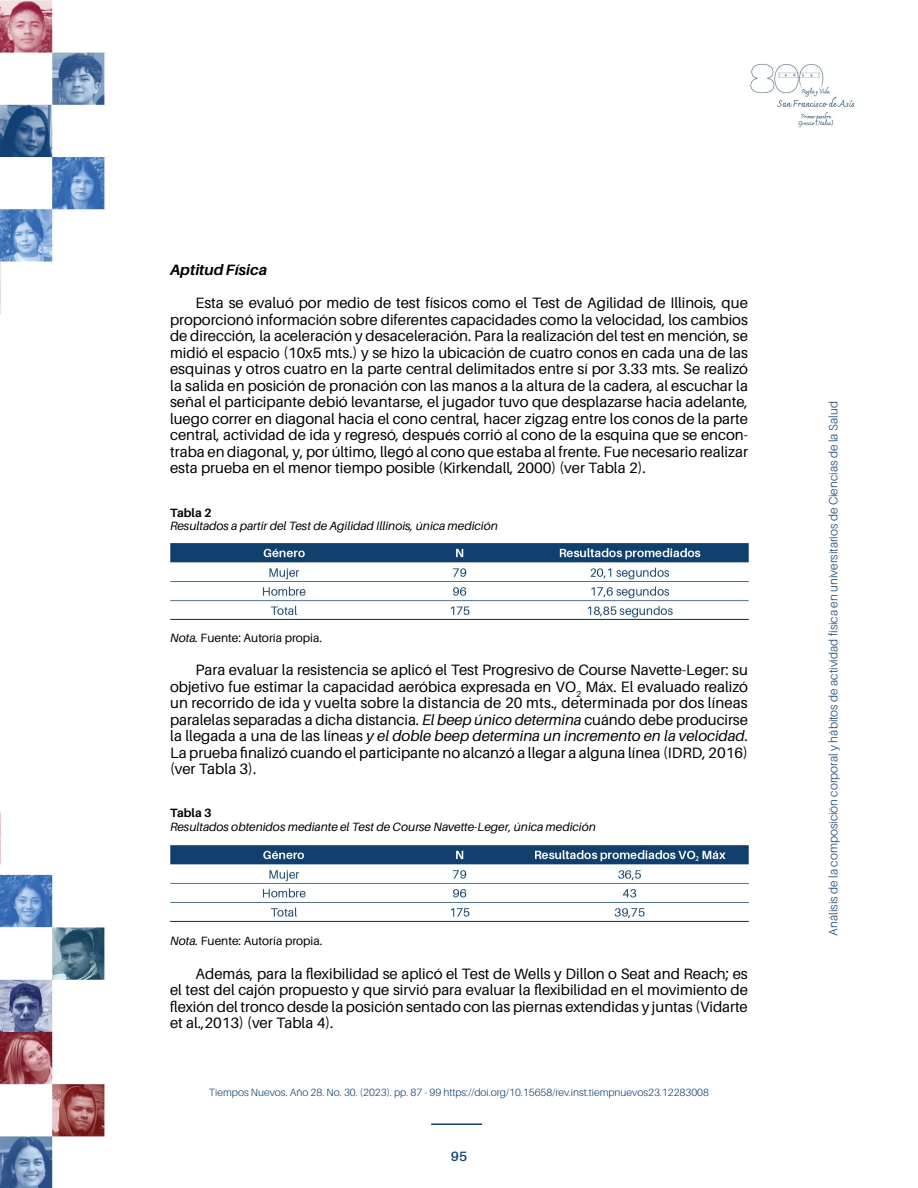
<style>
.page{position:relative;width:918px;height:1188px;background:#fff}
.page>*{position:absolute;margin:0;border:0;box-sizing:border-box;transform-origin:0 0}
.t1{font:15px/16.5px "Aileron";color:#000;text-align:justify}
.t2{font:italic 700 15px "Aileron";color:#000}
.t3{font:600 13.5px "Aileron";color:#114070}
.t4{font:italic 12px "Aileron";color:#000}
.t5{font:300 12px "Aileron";color:#114070}
.t6{font:12px "Aileron";color:#000}
.t7{font:700 12px "Aileron";color:#000}
.t8{font:300 10.5px "Aileron";color:#114070}
.s1{font-style:italic}
</style>
<div class="page">
<img style="left:0;top:0;width:855px;height:1188px">
<hr style="left:431px;top:1123px;width:51px;height:2px;background:#114070">
<img style="left:170px;top:543px;width:579px;height:77px">
<img style="left:170px;top:845px;width:579px;height:77px">
<p class="t2" style="left:170px;top:261px;width:98px">Aptitud Física</p>
<p class="t1" style="left:170px;top:295px;width:579px;text-indent:26px">Esta se evaluó por medio de test físicos como el Test de Agilidad de Illinois, que proporcionó información sobre diferentes capacidades como la velocidad, los cambios de dirección, la aceleración y desaceleración. Para la realización del test en mención, se midió el espacio (10x5 mts.) y se hizo la ubicación de cuatro conos en cada una de las esquinas y otros cuatro en la parte central delimitados entre sí por 3.33 mts. Se realizó la salida en posición de pronación con las manos a la altura de la cadera, al escuchar la señal el participante debió levantarse, el jugador tuvo que desplazarse hacia adelante, luego correr en diagonal hacia el cono central, hacer zigzag entre los conos de la parte central, actividad de ida y regresó, después corrió al cono de la esquina que se encon&shy;traba en diagonal, y, por último, llegó al cono que estaba al frente. Fue necesario realizar esta prueba en el menor tiempo posible (Kirkendall, 2000) (ver Tabla 2).</p>
<p class="t7" style="left:170px;top:506px;width:43px">Tabla 2</p>
<p class="t4" style="left:170px;top:519px;width:329px">Resultados a partir del Test de Agilidad Illinois, única medición</p>
<p class="t6" style="left:170px;top:631px;width:154px"><span class="s1">Nota.</span> Fuente: Autoría propia.</p>
<p class="t1" style="left:170px;top:662px;width:579px;text-indent:26px">Para evaluar la resistencia se aplicó el Test Progresivo de Course Navette-Leger: su objetivo fue estimar la capacidad aeróbica expresada en VO<sub>2</sub> Máx. El evaluado realizó un recorrido de ida y vuelta sobre la distancia de 20 mts., determinada por dos líneas paralelas separadas a dicha distancia. <span class="s1">El beep único determina</span> cuándo debe producirse la llegada a una de las líneas <span class="s1">y el doble beep determina un incremento en la velocidad</span>.<br>La prueba finalizó cuando el participante no alcanzó a llegar a alguna línea (IDRD, 2016) (ver Tabla 3).</p>
<p class="t7" style="left:170px;top:806px;width:43px">Tabla 3</p>
<p class="t4" style="left:170px;top:820px;width:427px">Resultados obtenidos mediante el Test de Course Navette-Leger, única medición</p>
<p class="t6" style="left:170px;top:935px;width:154px"><span class="s1">Nota.</span> Fuente: Autoría propia.</p>
<p class="t1" style="left:170px;top:966px;width:579px;text-indent:26px">Además, para la flexibilidad se aplicó el Test de Wells y Dillon o Seat and Reach; es el test del cajón propuesto y que sirvió para evaluar la flexibilidad en el movimiento de flexión del tronco desde la posición sentado con las piernas extendidas y juntas (Vidarte et al.,2013) (ver Tabla 4).</p>
<p class="t8" style="left:209px;top:1087px;width:502px">Tiempos Nuevos. Año 28. No. 30. (2023). pp. 87 - 99 https://doi.org/10.15658/rev.inst.tiempnuevos23.12283008</p>
<p class="t3" style="left:451px;top:1149px;width:18px">95</p>
<p class="t5" style="left:827px;top:936px;width:536px;rotate:-90deg">Análisis de la composición corporal y hábitos de actividad física en universitarios de Ciencias de la Salud</p>
</div>
